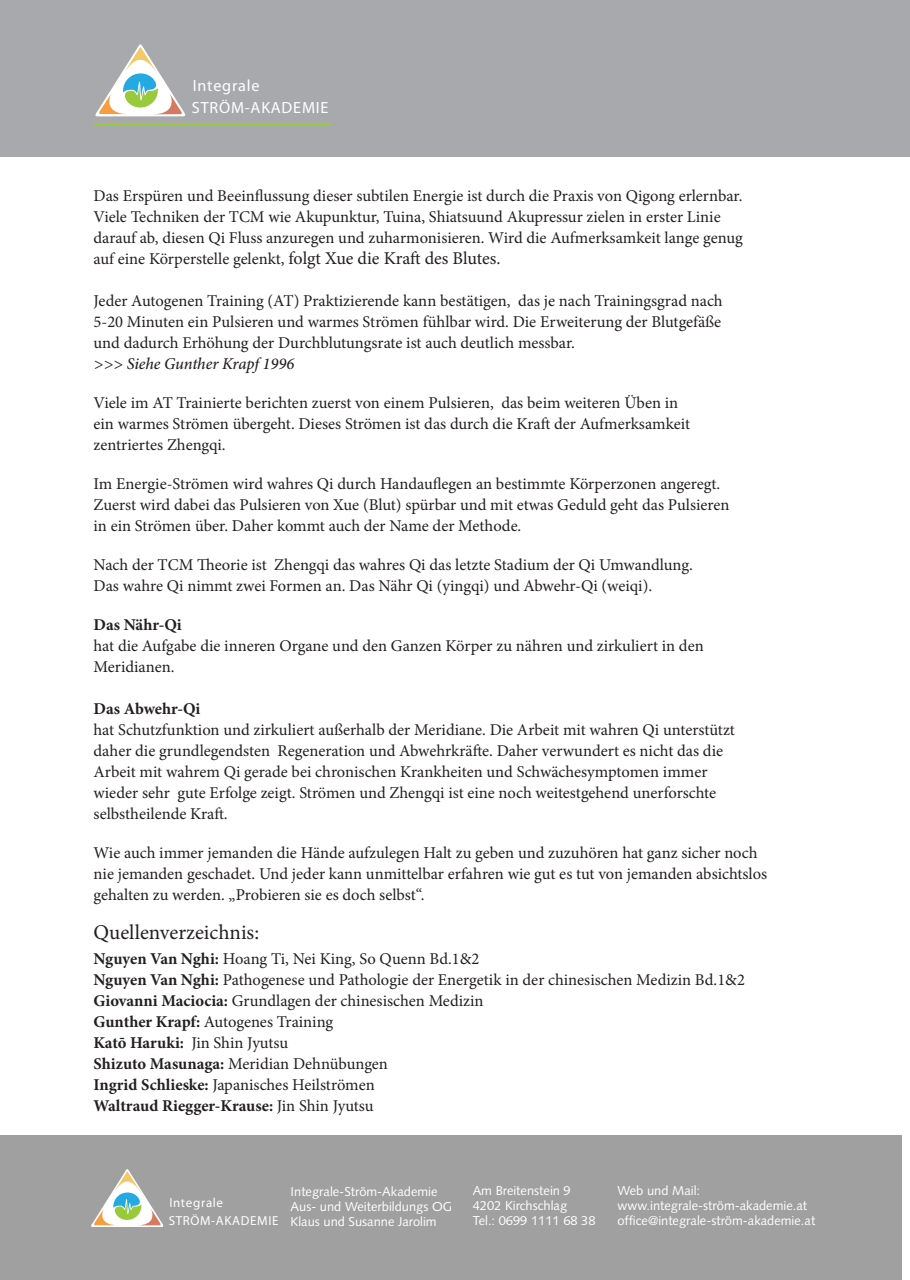
<style>
.page{position:relative;width:910px;height:1280px;background:#fff}
.page>*{position:absolute;margin:0;border:0;box-sizing:border-box;transform-origin:0 0}
.t1{font:21px "Minion Pro";color:#231f20}
.t2{font:16.5px/21px "Minion Pro";color:#231f20}
.t3{font:italic 500 16.5px "Minion Pro";letter-spacing:-.01em;color:#231f20}
.t4{font:700 16.5px "Minion Pro";color:#231f20}
.t5{font:16.2px "Myriad";letter-spacing:.05em;color:#fff}
.t6{font:13.05px "Myriad";letter-spacing:.05em;color:#fff}
.t7{font:12.9px/15px "Syntax";color:#fff}
.s1{font-size:18px}
.s2{font-weight:700}
</style>
<div class="page">
<div style="left:0;top:0;width:901px;height:157px;background:#a8a9ad"></div>
<svg style="left:95px;top:44px;width:90px;height:72px"></svg>
<hr style="left:94px;top:123px;width:237px;height:2px;background:#99ca3b">
<div style="left:901px;top:0;width:9px;height:157px;background:#a8a9ad"></div>
<div style="left:0;top:1135px;width:901px;height:145px;background:#a0a0a0"></div>
<svg style="left:91px;top:1169px;width:73px;height:58px"></svg>
<p class="t5" style="left:193px;top:78px;width:68px">Integrale</p>
<p class="t5" style="left:192px;top:100px;width:138px">STRÖM-AKADEMIE</p>
<p class="t2" style="left:94px;top:185px;width:651px">Das Erspüren und Beeinflussung dieser subtilen Energie ist durch die Praxis von Qigong erlernbar.<br>Viele Techniken der TCM wie Akupunktur, Tuina, Shiatsuund Akupressur zielen in erster Linie darauf ab, diesen Qi Fluss anzuregen und zuharmonisieren. Wird die Aufmerksamkeit lange genug auf eine Körperstelle gelenkt, <span class="s1">folgt Xue die Kraft des Blutes.</span></p>
<p class="t2" style="left:94px;top:290px;width:631px;text-align:justify">Jeder Autogenen Training (AT) Praktizierende kann bestätigen, das je nach Trainingsgrad nach 5-20 Minuten ein Pulsieren und warmes Strömen fühlbar wird. Die Erweiterung der Blutgefäße und dadurch Erhöhung der Durchblutungsrate ist auch deutlich messbar.</p>
<p class="t3" style="left:94px;top:352px;width:202px">&gt;&gt;&gt; Siehe Gunther Krapf 1996</p>
<p class="t2" style="left:94px;top:392px;width:598px">Viele im AT Trainierte berichten zuerst von einem Pulsieren, das beim weiteren Üben in ein warmes Strömen übergeht. Dieses Strömen ist das durch die Kraft der Aufmerksamkeit zentriertes Zhengqi.</p>
<p class="t2" style="left:94px;top:473px;width:637px">Im Energie-Strömen wird wahres Qi durch Handauflegen an bestimmte Körperzonen angeregt.<br>Zuerst wird dabei das Pulsieren von Xue (Blut) spürbar und mit etwas Geduld geht das Pulsieren in ein Strömen über. Daher kommt auch der Name der Methode.</p>
<p class="t2" style="left:94px;top:554px;width:601px">Nach der TCM Theorie ist Zhengqi das wahres Qi das letzte Stadium der Qi Umwandlung.<br>Das wahre Qi nimmt zwei Formen an. Das Nähr Qi (yingqi) und Abwehr-Qi (weiqi).</p>
<p class="t4" style="left:94px;top:613px;width:90px">Das Nähr-Qi</p>
<p class="t2" style="left:94px;top:635px;width:612px">hat die Aufgabe die inneren Organe und den Ganzen Körper zu nähren und zirkuliert in den<br>Meridianen.</p>
<p class="t4" style="left:94px;top:697px;width:108px">Das Abwehr-Qi</p>
<p class="t2" style="left:94px;top:719px;width:643px">hat Schutzfunktion und zirkuliert außerhalb der Meridiane. Die Arbeit mit wahren Qi unterstützt daher die grundlegendsten Regeneration und Abwehrkräfte. Daher verwundert es nicht das die Arbeit mit wahrem Qi gerade bei chronischen Krankheiten und Schwächesymptomen immer wieder sehr gute Erfolge zeigt. Strömen und Zhengqi ist eine noch weitestgehend unerforschte selbstheilende Kraft.</p>
<p class="t2" style="left:94px;top:842px;width:675px">Wie auch immer jemanden die Hände aufzulegen Halt zu geben und zuzuhören hat ganz sicher noch nie jemanden geschadet. Und jeder kann unmittelbar erfahren wie gut es tut von jemanden absichtslos gehalten zu werden. „Probieren sie es doch selbst“.</p>
<p class="t1" style="left:94px;top:918px;width:167px">Quellenverzeichnis:</p>
<p class="t2" style="left:94px;top:948px;width:653px"><span class="s2">Nguyen Van Nghi:</span> Hoang Ti, Nei King, So Quenn Bd.1&amp;2<br><span class="s2">Nguyen Van Nghi:</span> Pathogenese und Pathologie der Energetik in der chinesischen Medizin Bd.1&amp;2<br><span class="s2">Giovanni Maciocia:</span> Grundlagen der chinesischen Medizin<br><span class="s2">Gunther Krapf:</span> Autogenes Training<br><span class="s2">Katō Haruki:</span> Jin Shin Jyutsu<br><span class="s2">Shizuto Masunaga:</span> Meridian Dehnübungen<br><span class="s2">Ingrid Schlieske:</span> Japanisches Heilströmen<br><span class="s2">Waltraud Riegger-Krause:</span> Jin Shin Jyutsu</p>
<p class="t6" style="left:169px;top:1196px;width:55px">Integrale</p>
<p class="t7" style="left:291px;top:1184px;width:163px">Integrale-Ström-Akademie<br>Aus- und Weiterbildungs OG<br>Klaus und Susanne Jarolim</p>
<p class="t7" style="left:473px;top:1183px;width:124px">Am Breitenstein 9<br>4202 Kirchschlag<br>Tel.: 0699 1111 68 38</p>
<p class="t7" style="left:617px;top:1183px;width:199px">Web und Mail: www.integrale-ström-akademie.at office@integrale-ström-akademie.at</p>
<p class="t6" style="left:169px;top:1214px;width:111px">STRÖM-AKADEMIE</p>
</div>
